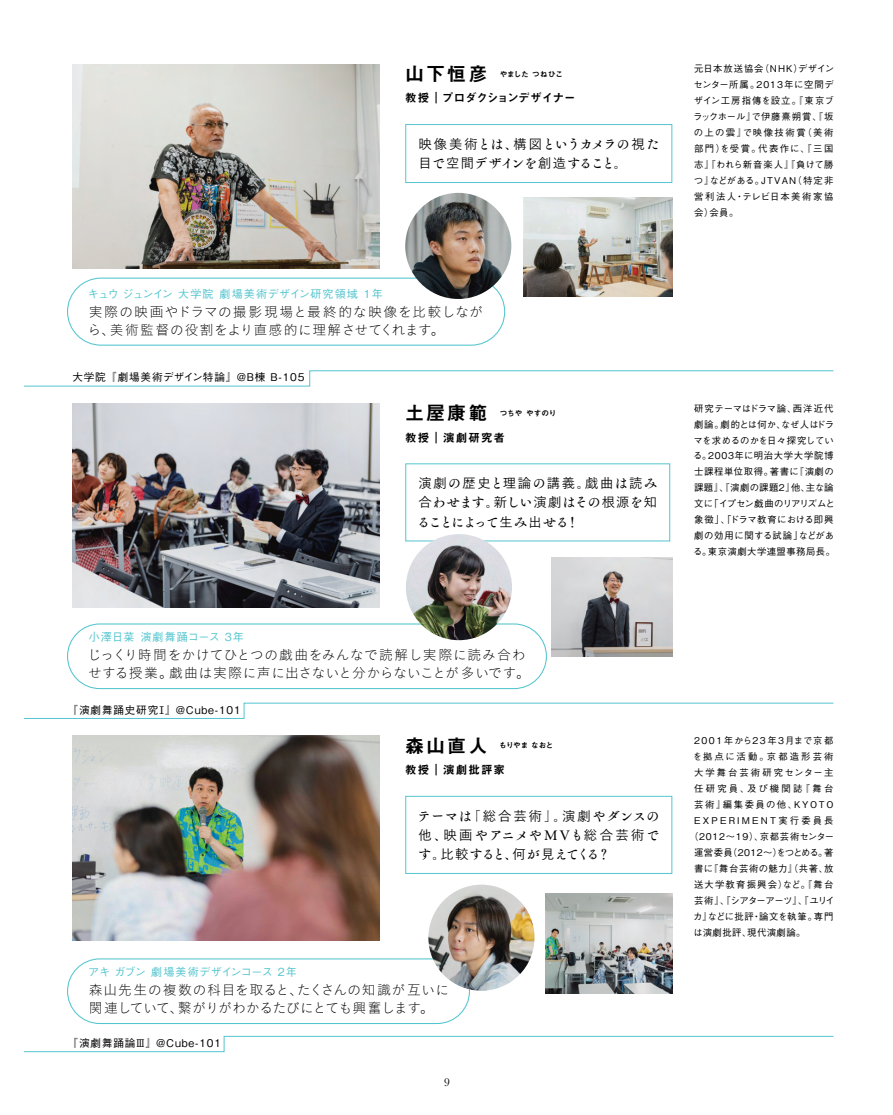
<style>
.page{position:relative;width:893px;height:1115px;background:#fff}
.page>*{position:absolute;margin:0;border:0;box-sizing:border-box;transform-origin:0 0}
.t1{font:19.2px "Midashi Go Pro MB31";letter-spacing:.1em;color:#000}
.t2{font:13.8px/18.1px "Koburina Go Std N W1";letter-spacing:.025em;color:#000}
.t3{font:13.8px/18.1px "Koburina Go Std N W1";letter-spacing:.06em;color:#000}
.t4{font:13.8px/18.1px "Koburina Go Std N W1";letter-spacing:-.005em;color:#000}
.t5{font:13.35px/19.2px "Tsuku A Old Min Pr 6 N D";letter-spacing:-.075em;color:#000}
.t6{font:13.35px "Yu Gothic Std M";letter-spacing:.125em;color:#000}
.t7{font:13.35px "Tsuku A Old Min Pr 6 N D";letter-spacing:.03em;color:#000}
.t8{font:11.55px "Midashi Go Pro MB31";letter-spacing:.075em;color:#000}
.t9{font:11.55px "Midashi Go Pro MB31";letter-spacing:-.025em;color:#000}
.t10{font:500 11.1px "Gothic BBB Pro";letter-spacing:.05em;color:#54c5cf}
.t11{font:500 11.1px "Gothic BBB Pro";letter-spacing:-.025em;color:#54c5cf}
.t12{font:500 11.1px "Gothic BBB Pro";letter-spacing:.06em;color:#54c5cf}
.t13{font:500 10.65px "Gothic BBB Pro";letter-spacing:.075em;color:#000}
.t14{font:10.65px "Baskerville Old Serial";color:#000}
.t15{font:500 9.3px/15.9px "Gothic BBB Pro";letter-spacing:.065em;color:#000;text-align:justify}
.t16{font:500 9.3px/15.9px "Gothic BBB Pro";letter-spacing:.045em;color:#000}
.t17{font:500 9.3px "Gothic BBB Pro";letter-spacing:.035em;color:#000}
.t18{font:500 9.3px "Gothic BBB Pro";letter-spacing:-.06em;color:#000}
.t19{font:500 9.3px "Gothic BBB Pro";letter-spacing:.165em;color:#000}
.t20{font:500 9.3px "Gothic BBB Pro";letter-spacing:.04em;color:#000}
.t21{font:500 9.3px "Gothic BBB Pro";letter-spacing:.175em;color:#000}
.t22{font:500 9.3px "Gothic BBB Pro";letter-spacing:.24em;color:#000}
.t23{font:500 9.3px "Gothic BBB Pro";letter-spacing:.125em;color:#000}
.t24{font:500 9.3px "Gothic BBB Pro";letter-spacing:.22em;color:#000}
.t25{font:500 9.3px "Gothic BBB Pro";letter-spacing:.215em;color:#000}
.t26{font:500 9.3px "Gothic BBB Pro";letter-spacing:.245em;color:#000}
.t27{font:7.65px "Midashi Go Pro MB31";letter-spacing:-.025em;color:#000}
.s1{font-family:"Yu Gothic Std M"}
.s2{font-family:"Tsuku A Old Min Pr 6 N M"}
.s3{font-family:"Tsuku A Old Min Pr 6 N D"}
</style>
<div class="page">
<img style="left:72px;top:64px;width:307px;height:204px">
<img style="left:72px;top:403px;width:307px;height:204px">
<img style="left:72px;top:735px;width:307px;height:204px">
<img style="left:523px;top:197px;width:149px;height:100px">
<img style="left:552px;top:557px;width:120px;height:99px">
<img style="left:545px;top:893px;width:127px;height:99px">
<svg style="left:24px;top:370px;width:810px;height:16px"></svg>
<svg style="left:243px;top:702px;width:591px;height:16px"></svg>
<svg style="left:223px;top:1035px;width:611px;height:16px"></svg>
<div style="left:406px;top:124px;width:266px;height:59px;border:1px solid #54c5cf"></div>
<div style="left:406px;top:463px;width:264px;height:78px;border:1px solid #54c5cf"></div>
<div style="left:406px;top:795px;width:266px;height:78px;border:1px solid #54c5cf"></div>
<div style="left:67px;top:277px;width:438px;height:68px;border:1px solid #54c5cf;border-radius:33px"></div>
<div style="left:67px;top:623px;width:480px;height:66px;border:1px solid #54c5cf;border-radius:32px"></div>
<div style="left:67px;top:958px;width:403px;height:65px;border:1px solid #54c5cf;border-radius:32px"></div>
<img style="left:406px;top:534px;width:106px;height:106px;border-radius:53px">
<img style="left:428px;top:884px;width:106px;height:106px;border-radius:53px">
<img style="left:405px;top:193px;width:106px;height:106px;border-radius:53px">
<h1 class="t1" style="left:405px;top:58px;width:84px">山下恒彦</h1>
<p class="t27" style="left:500px;top:67px;width:65px">やました つねひこ</p>
<p class="t9" style="left:405px;top:89px;width:172px">教授｜プロダクションデザイナー</p>
<h3 class="t5" style="left:418px;top:134px;width:242px"><span class="s1">映像美術</span>とは<span class="s2">、</span><span class="s1">構図</span>というカメラの<span class="s1">視</span>た<span class="s1">目</span>で<span class="s1">空間</span>デザインを<span class="s1">創造</span>すること<span class="s2">。</span></h3>
<p class="t10" style="left:88px;top:284px;width:296px">キュウ ジュンイン 大学院 劇場美術デザイン研究領域 1年</p>
<h2 class="t3" style="left:88px;top:302px;width:397px">実際の映画やドラマの撮影現場と最終的な映像を比較しながら、美術監督の役割をより直感的に理解させてくれます。</h2>
<p class="t13" style="left:72px;top:368px;width:234px">大学院 『劇場美術デザイン特論』＠B棟 B-105</p>
<h1 class="t1" style="left:405px;top:397px;width:84px">土屋康範</h1>
<p class="t27" style="left:500px;top:406px;width:58px">つちや やすのり</p>
<p class="t8" style="left:405px;top:428px;width:101px">教授｜演劇研究者</p>
<h3 class="t6" style="left:418px;top:473px;width:240px">演劇<span class="s3">の</span>歴史<span class="s3">と</span>理論<span class="s3">の</span>講義<span class="s2">。</span>戯曲<span class="s3">は</span>読<span class="s3">み</span></h3>
<h3 class="t5" style="left:417px;top:492px;width:242px"><span class="s1">合</span>わせます<span class="s2">。</span><span class="s1">新</span>しい<span class="s1">演劇</span>はその<span class="s1">根源</span>を<span class="s1">知</span>ることによって<span class="s1">生</span>み<span class="s1">出</span>せる<span class="s2">！</span></h3>
<p class="t12" style="left:89px;top:628px;width:157px">小澤日菜 演劇舞踊コース 3年</p>
<h2 class="t2" style="left:87px;top:645px;width:444px">じっくり時間をかけてひとつの戯曲をみんなで読解し実際に読み合わせする授業。戯曲は実際に声に出さないと分からないことが多いです。</h2>
<p class="t13" style="left:67px;top:701px;width:175px">『演劇舞踊史研究Ⅰ』＠Cube-101</p>
<h1 class="t1" style="left:405px;top:729px;width:84px">森山直人</h1>
<p class="t27" style="left:499px;top:739px;width:56px">もりやま なおと</p>
<p class="t8" style="left:405px;top:760px;width:101px">教授｜演劇批評家</p>
<h3 class="t7" style="left:418px;top:803px;width:243px">テーマは<span class="s2">「</span><span class="s1">総合芸術</span><span class="s2">」。</span><span class="s1">演劇</span>やダンスの</h3>
<h3 class="t6" style="left:418px;top:825px;width:242px">他<span class="s2">、</span>映画<span class="s3">やアニメや</span><span class="s2">MV</span><span class="s3">も</span>総合芸術<span class="s3">で</span></h3>
<h3 class="t5" style="left:418px;top:843px;width:194px">す<span class="s2">。</span><span class="s1">比較</span>すると<span class="s2">、</span><span class="s1">何</span>が<span class="s1">見</span>えてくる<span class="s2">？</span></h3>
<p class="t11" style="left:88px;top:962px;width:210px">アキ ガブン 劇場美術デザインコース 2年</p>
<h2 class="t4" style="left:89px;top:980px;width:362px">森山先生の複数の科目を取ると、たくさんの知識が互いに関連していて、繋がりがわかるたびにとても興奮します。</h2>
<p class="t13" style="left:67px;top:1033px;width:155px">『演劇舞踊論Ⅲ』＠Cube-101</p>
<p class="t14" style="left:444px;top:1074px;width:7px">9</p>
<p class="t15" style="left:693px;top:59px;width:142px">元日本放送協会（NHK）デザインセンター所属。2013年に空間デザイン工房指傳を設立。『東京ブラックホール』で伊藤熹朔賞、『坂の上の雲』で映像技術賞（美術部門）を受賞。代表作に、『三国志』『われら新音楽人』『負けて勝つ』などがある。JTVAN（特定非営利法人・テレビ日本美術家協会）会員。</p>
<p class="t16" style="left:693px;top:399px;width:143px">研究テーマはドラマ論、西洋近代劇論。劇的とは何か、なぜ人はドラマを求めるのかを日々探究している。2003年に明治大学大学院博士課程単位取得。著書に『演劇の課題』、『演劇の課題2』他、主な論文に「イプセン戯曲のリアリズムと象徴」、「ドラマ教育における即興劇の効用に関する試論」などがある。東京演劇大学連盟事務局長。</p>
<p class="t19" style="left:694px;top:732px;width:141px">2001年から23年3月まで京都</p>
<p class="t24" style="left:693px;top:748px;width:142px">を拠点に活動。京都造形芸術</p>
<p class="t25" style="left:694px;top:764px;width:141px">大学舞台芸術研究センター主</p>
<p class="t26" style="left:694px;top:780px;width:141px">任研究員、及び機関誌『舞台</p>
<p class="t21" style="left:694px;top:796px;width:141px">芸術』編集委員の他、KYOTO</p>
<p class="t22" style="left:694px;top:812px;width:141px">EXPERIMENT実行委員長</p>
<p class="t15" style="left:689px;top:826px;width:146px">（2012〜19）、京都芸術センター</p>
<p class="t17" style="left:694px;top:844px;width:141px">運営委員（2012〜）をつとめる。著</p>
<p class="t15" style="left:694px;top:858px;width:141px">書に『舞台芸術の魅力』（共著、放</p>
<p class="t23" style="left:694px;top:876px;width:141px">送大学教育振興会）など。『舞台</p>
<p class="t18" style="left:694px;top:892px;width:142px">芸術』、『シアターアーツ』、『ユリイ</p>
<p class="t20" style="left:693px;top:908px;width:142px">カ』などに批評・論文を執筆。専門</p>
<p class="t15" style="left:693px;top:922px;width:114px">は演劇批評、現代演劇論。</p>
</div>
